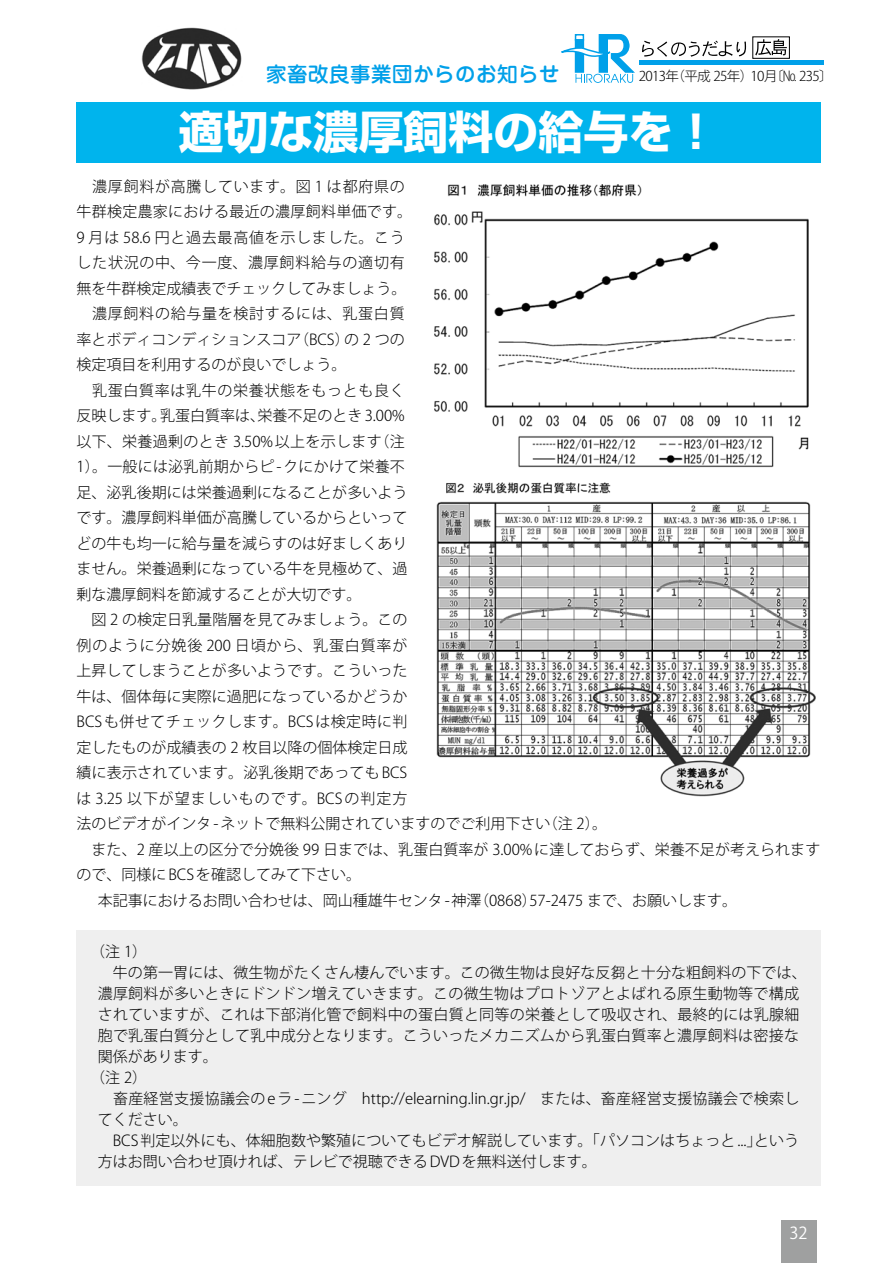
<style>
.page{position:relative;width:893px;height:1263px;background:#fff}
.page>*{position:absolute;margin:0;border:0;box-sizing:border-box;transform-origin:0 0}
.t1{font:700 45px "Shin Go Pro";color:#fff}
.t2{font:500 21px "Jun 34 Pro";color:#00a0e9}
.t3{font:16.5px "Koz Go Pro";color:#fff}
.t4{font:300 15px/25.5px "Koz Go Std";letter-spacing:.005em;color:#000}
.t5{font:300 15px "Koz Go Std";letter-spacing:.05em;color:#000}
.t6{font:300 15px "Koz Go Std";letter-spacing:.045em;color:#000}
.t7{font:300 13.5px "Koz Go Pro";letter-spacing:-.05em;color:#000}
</style>
<div class="page">
<div style="left:781px;top:1220px;width:35px;height:43px;background:#9fa0a0"></div>
<hr style="left:639px;top:61px;width:185px;height:4px;background:#00a0e9">
<svg style="left:561px;top:34px;width:185px;height:49px"></svg>
<svg style="left:755px;top:39px;width:32px;height:17px"></svg>
<div style="left:753px;top:37px;width:37px;height:22px;border:1px solid #000"></div>
<div style="left:77px;top:931px;width:744px;height:255px;background:#efefef"></div>
<img style="left:141px;top:27px;width:101px;height:63px">
<div style="left:77px;top:102px;width:744px;height:60px;background:#00b4ed"></div>
<img style="left:434px;top:184px;width:375px;height:284px">
<img style="left:436px;top:482px;width:380px;height:315px">
<h2 class="t2" style="left:266px;top:58px;width:295px">家畜改良事業団からのお知らせ</h2>
<h1 class="t1" style="left:179px;top:96px;width:541px">適切な濃厚飼料の給与を!</h1>
<p class="t5" style="left:77px;top:177px;width:330px">　濃厚飼料が高騰しています。図 1 は都府県の</p>
<p class="t4" style="left:77px;top:199px;width:337px">牛群検定農家における最近の濃厚飼料単価です。</p>
<p class="t5" style="left:77px;top:228px;width:330px">9 月は 58.6 円と過去最高値を示しました。こう</p>
<p class="t5" style="left:77px;top:253px;width:330px">した状況の中、今一度、濃厚飼料給与の適切有</p>
<p class="t4" style="left:77px;top:276px;width:331px">無を牛群検定成績表でチェックしてみましょう。</p>
<p class="t6" style="left:77px;top:304px;width:330px">　濃厚飼料の給与量を検討するには、乳蛋白質</p>
<p class="t4" style="left:344px;top:327px;width:62px">の2 つの</p>
<p class="t7" style="left:639px;top:67px;width:116px">2013 （年平成 25年）</p>
<p class="t4" style="left:77px;top:327px;width:227px">率とボディコンディションスコア</p>
<p class="t4" style="left:77px;top:352px;width:272px">検定項目を利用するのが良いでしょう。</p>
<p class="t6" style="left:77px;top:381px;width:330px">　乳蛋白質率は乳牛の栄養状態をもっとも良く</p>
<p class="t4" style="left:258px;top:403px;width:149px">栄養不足のとき3.00%</p>
<p class="t4" style="left:294px;top:327px;width:57px">（BCS）</p>
<p class="t4" style="left:160px;top:403px;width:106px">乳蛋白質率は、</p>
<p class="t4" style="left:77px;top:403px;width:92px">反映します。</p>
<p class="t4" style="left:77px;top:429px;width:332px">以下、栄養過剰のとき 3.50%以上を示します<br>1）。一般には泌乳前期からピ- クにかけて栄養不足、泌乳後期には栄養過剰になることが多いようです。濃厚飼料単価が高騰しているからといってどの牛も均一に給与量を減らすのは好ましくありません。栄養過剰になっている牛を見極めて、過剰な濃厚飼料を節減することが大切です。<br>　図 2 の検定日乳量階層を見てみましょう。この例のように分娩後 200 日頃から、乳蛋白質率が上昇してしまうことが多いようです。こういった牛は、個体毎に実際に過肥になっているかどうか<br>BCSも併せてチェックします。BCSは検定時に判定したものが成績表の 2 枚目以降の個体検定日成績に表示されています。泌乳後期であってもBCSは 3.25 以下が望ましいものです。BCSの判定方</p>
<p class="t4" style="left:374px;top:429px;width:32px">（注</p>
<p class="t7" style="left:751px;top:67px;width:84px">10 〕月 No 235〔</p>
<p class="t4" style="left:77px;top:811px;width:475px">法のビデオがインタ- ネットで無料公開されていますのでご利用下さい</p>
<p class="t4" style="left:77px;top:837px;width:745px">　また、2 産以上の区分で分娩後 99 日までは、乳蛋白質率が 3.00% に達しておらず、栄養不足が考えられます</p>
<p class="t4" style="left:77px;top:862px;width:286px">ので、同様にBCS を確認してみて下さい。</p>
<p class="t4" style="left:529px;top:888px;width:209px">57-2475 まで、お願いします。</p>
<p class="t4" style="left:543px;top:811px;width:66px">（注 。(2</p>
<p class="t4" style="left:98px;top:888px;width:385px">本記事におけるお問い合わせは、岡山種雄牛センタ- 神澤</p>
<p class="t4" style="left:90px;top:939px;width:58px">（注 (1</p>
<p class="t4" style="left:98px;top:960px;width:710px">　牛の第一胃には、微生物がたくさん棲んでいます。この微生物は良好な反芻と十分な粗飼料の下では、</p>
<p class="t4" style="left:98px;top:981px;width:703px">濃厚飼料が多いときにドンドン増えていきます。この微生物はプロトゾアとよばれる原生動物等で構成</p>
<p class="t4" style="left:98px;top:1002px;width:703px">されていますが、これは下部消化管で飼料中の蛋白質と同等の栄養として吸収され、最終的には乳腺細</p>
<p class="t4" style="left:98px;top:1023px;width:703px">胞で乳蛋白質分として乳中成分となります。こういったメカニズムから乳蛋白質率と濃厚飼料は密接な</p>
<p class="t4" style="left:98px;top:1044px;width:121px">関係があります。</p>
<p class="t4" style="left:90px;top:1065px;width:58px">（注 (2</p>
<p class="t4" style="left:540px;top:1086px;width:261px">または、畜産経営支援協議会で検索し</p>
<p class="t4" style="left:474px;top:888px;width:64px">（0868）</p>
<p class="t4" style="left:98px;top:1088px;width:429px;line-height:21px">　畜産経営支援協議会のe ラ - ニング　http://elearning.lin.gr j p. /てください。</p>
<p class="t4" style="left:98px;top:1130px;width:665px;line-height:21px">　BCS判定以外にも、体細胞数や繁殖についてもビデオ解説しています。「パソコンはちょっと 」...方はお問い合わせ頂ければ、テレビで視聴できるDVD を無料送付します。</p>
<p class="t4" style="left:754px;top:1128px;width:47px">という</p>
<p class="t3" style="left:789px;top:1222px;width:20px">32</p>
</div>
